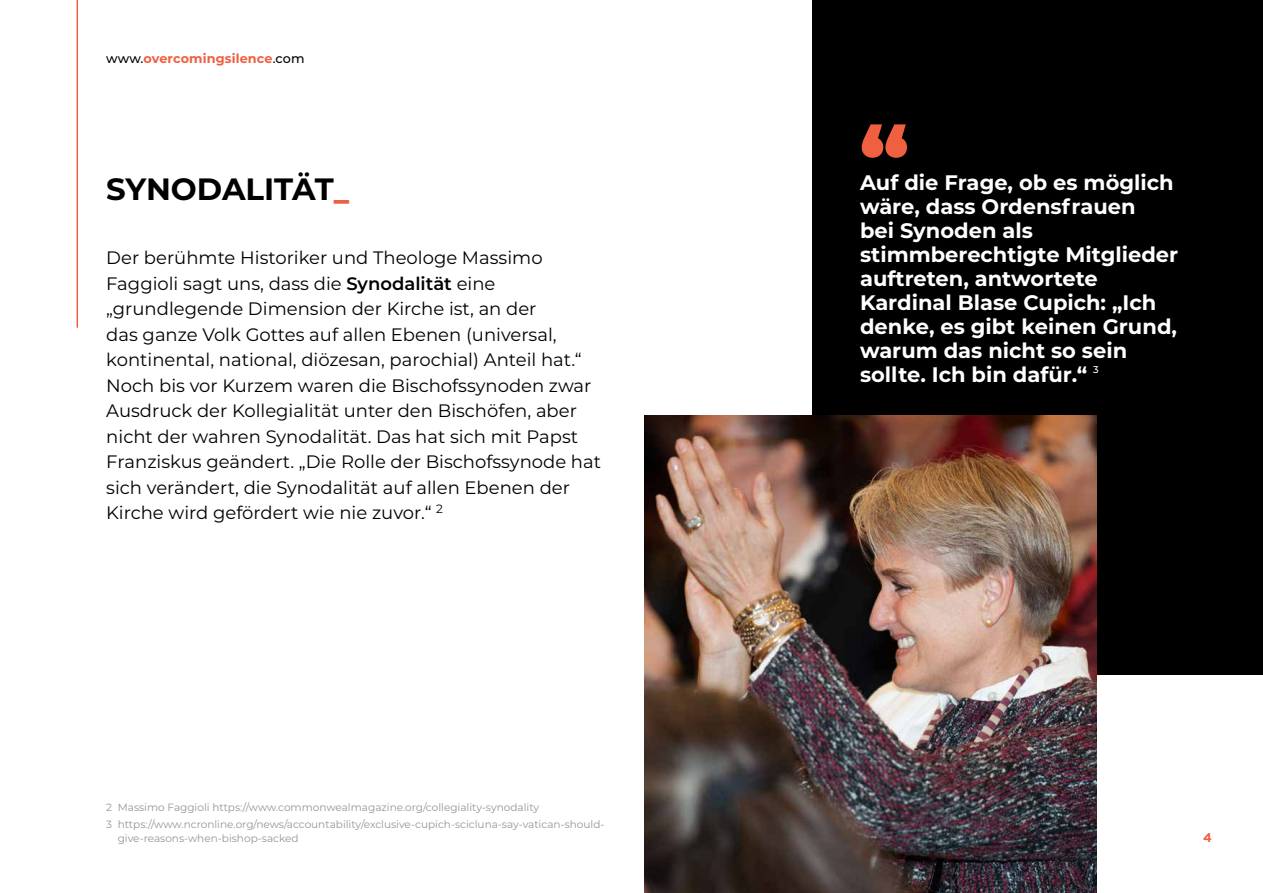
<style>
.page{position:relative;width:1263px;height:893px;background:#fff}
.page>*{position:absolute;margin:0;border:0;box-sizing:border-box;transform-origin:0 0}
.t1{font:900 81.75px "Montserrat";color:#f15f41}
.t2{font:700 30.75px "Montserrat";letter-spacing:-.005em;color:#000}
.t3{font:700 21px/24px "Montserrat";color:#fff}
.t4{font:18px/25.5px "Montserrat";color:#000}
.t5{font:700 12.75px "Montserrat";letter-spacing:.01em;color:#f15f41}
.t6{font:700 12.75px "Gotham";color:#f15f41}
.t7{font:10.5px/17.7px "Montserrat";color:#939598}
.s1{font-weight:500;color:#000}
.s2{font-weight:900;color:#f15f41}
.s3{font-weight:600}
</style>
<div class="page">
<hr style="left:77px;top:0;width:1px;height:328px;background:#f15f41">
<div style="left:812px;top:0;width:451px;height:675px;background:#000"></div>
<img style="left:645px;top:415px;width:451px;height:478px">
<p class="t5" style="left:106px;top:50px;width:200px"><span class="s1">www.</span>overcomingsilence<span class="s1">.com</span></p>
<h2 class="t2" style="left:106px;top:167px;width:244px">SYNODALITÄT<span class="s2">_</span></h2>
<p class="t4" style="left:106px;top:244px;width:496px">Der berühmte Historiker und Theologe Massimo Faggioli sagt uns, dass die <span class="s3">Synodalität</span> eine „grundlegende Dimension der Kirche ist, an der<br>das ganze Volk Gottes auf allen Ebenen (universal, kontinental, national, diözesan, parochial) Anteil hat.“ Noch bis vor Kurzem waren die Bischofssynoden zwar Ausdruck der Kollegialität unter den Bischöfen, aber nicht der wahren Synodalität. Das hat sich mit Papst Franziskus geändert. „Die Rolle der Bischofssynode hat sich verändert, die Synodalität auf allen Ebenen der Kirche wird gefördert wie nie zuvor.“ <sup>2</sup></p>
<p class="t7" style="left:106px;top:798px;width:500px">2 Massimo Faggioli https://www.commonwealmagazine.org/collegiality-synodality<br>3 https://www.ncronline.org/news/accountability/exclusive-cupich-scicluna-say-vatican-should-</p>
<p class="t7" style="left:118px;top:829px;width:182px">give-reasons-when-bishop-sacked</p>
<h1 class="t1" style="left:860px;top:95px;width:50px">“</h1>
<p class="t3" style="left:860px;top:170px;width:320px">Auf die Frage, ob es möglich wäre, dass Ordensfrauen<br>bei Synoden als stimmberechtigte Mitglieder auftreten, antwortete<br>Kardinal Blase Cupich: „Ich denke, es gibt keinen Grund, warum das nicht so sein sollte. Ich bin dafür.“ <sup>3</sup></p>
<p class="t6" style="left:1203px;top:829px;width:10px">4</p>
</div>
